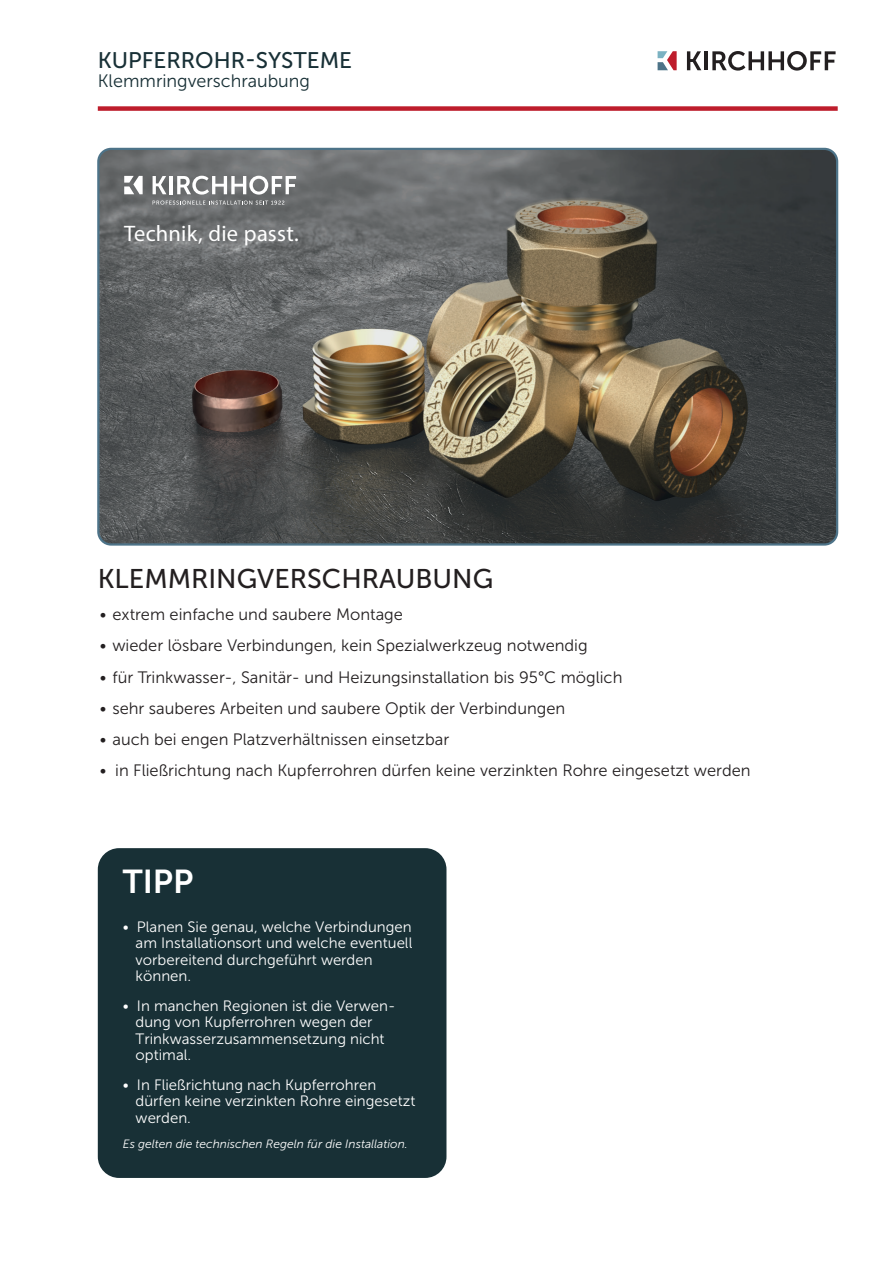
<style>
.page{position:relative;width:893px;height:1263px;background:#fff}
.page>*{position:absolute;margin:0;border:0;box-sizing:border-box;transform-origin:0 0}
.t1{font:33px "Museo Sans 700";color:#fff}
.t2{font:27px "Museo Sans 500";color:#231f20}
.t3{font:22.5px "Museo Sans 500";color:#183036}
.t4{font:22.5px "Myriad Pro";letter-spacing:.01em;color:#fff}
.t5{font:18px "Museo Sans 300";color:#183036}
.t6{font:16.5px "Museo Sans 300";color:#231f20}
.t7{font:15px/16.5px "Museo Sans 300";color:#fff}
.t8{font:italic 12px "Museo Sans 300";color:#fff}
</style>
<div class="page">
<svg style="left:687px;top:51px;width:14px;height:19px"></svg>
<hr style="left:704px;top:51px;width:4px;height:19px;background:#231f20">
<svg style="left:712px;top:51px;width:124px;height:20px"></svg>
<svg style="left:658px;top:51px;width:19px;height:19px"></svg>
<div style="left:98px;top:106px;width:740px;height:5px;background:#be1d2c"></div>
<div style="left:98px;top:848px;width:348px;height:330px;background:#183036;border-radius:21px"></div>
<img style="left:100px;top:149px;width:737px;height:394px">
<div style="left:97px;top:148px;width:741px;height:398px;border:2px solid #4d7388;border-radius:13px"></div>
<svg style="left:153px;top:201px;width:131px;height:4px"></svg>
<svg style="left:153px;top:176px;width:13px;height:18px"></svg>
<hr style="left:169px;top:176px;width:4px;height:18px;background:#fff">
<svg style="left:177px;top:176px;width:119px;height:19px"></svg>
<svg style="left:124px;top:176px;width:19px;height:18px"></svg>
<p class="t3" style="left:98px;top:48px;width:256px">KUPFERROHR-SYSTEME</p>
<p class="t5" style="left:98px;top:72px;width:214px">Klemmringverschraubung</p>
<p class="t4" style="left:124px;top:219px;width:176px">Technik, die passt.</p>
<p class="t2" style="left:98px;top:563px;width:397px">KLEMMRINGVERSCHRAUBUNG</p>
<p class="t6" style="left:100px;top:606px;width:305px">• extrem einfache und saubere Montage</p>
<p class="t6" style="left:100px;top:637px;width:490px">• wieder lösbare Verbindungen, kein Spezialwerkzeug notwendig</p>
<p class="t6" style="left:100px;top:668px;width:524px">• für Trinkwasser-, Sanitär- und Heizungsinstallation bis 95°C möglich</p>
<p class="t6" style="left:100px;top:699px;width:467px">• sehr sauberes Arbeiten und saubere Optik der Verbindungen</p>
<p class="t6" style="left:100px;top:730px;width:351px">• auch bei engen Platzverhältnissen einsetzbar</p>
<p class="t6" style="left:100px;top:761px;width:652px">• in Fließrichtung nach Kupferrohren dürfen keine verzinkten Rohre eingesetzt werden</p>
<p class="t1" style="left:123px;top:863px;width:72px">TIPP</p>
<p class="t7" style="left:136px;top:919px;width:278px;text-indent:-13px">• Planen Sie genau, welche Verbindungen am Installationsort und welche eventuell vorbereitend durchgeführt werden können.</p>
<p class="t7" style="left:136px;top:998px;width:261px;text-indent:-13px">• In manchen Regionen ist die Verwen&shy;dung von Kupferrohren wegen der<br>Trinkwasserzusammensetzung nicht optimal.</p>
<p class="t7" style="left:136px;top:1077px;width:281px;text-indent:-13px">• In Fließrichtung nach Kupferrohren dürfen keine verzinkten Rohre eingesetzt werden.</p>
<p class="t8" style="left:123px;top:1137px;width:286px">Es gelten die technischen Regeln für die Installation.</p>
</div>
